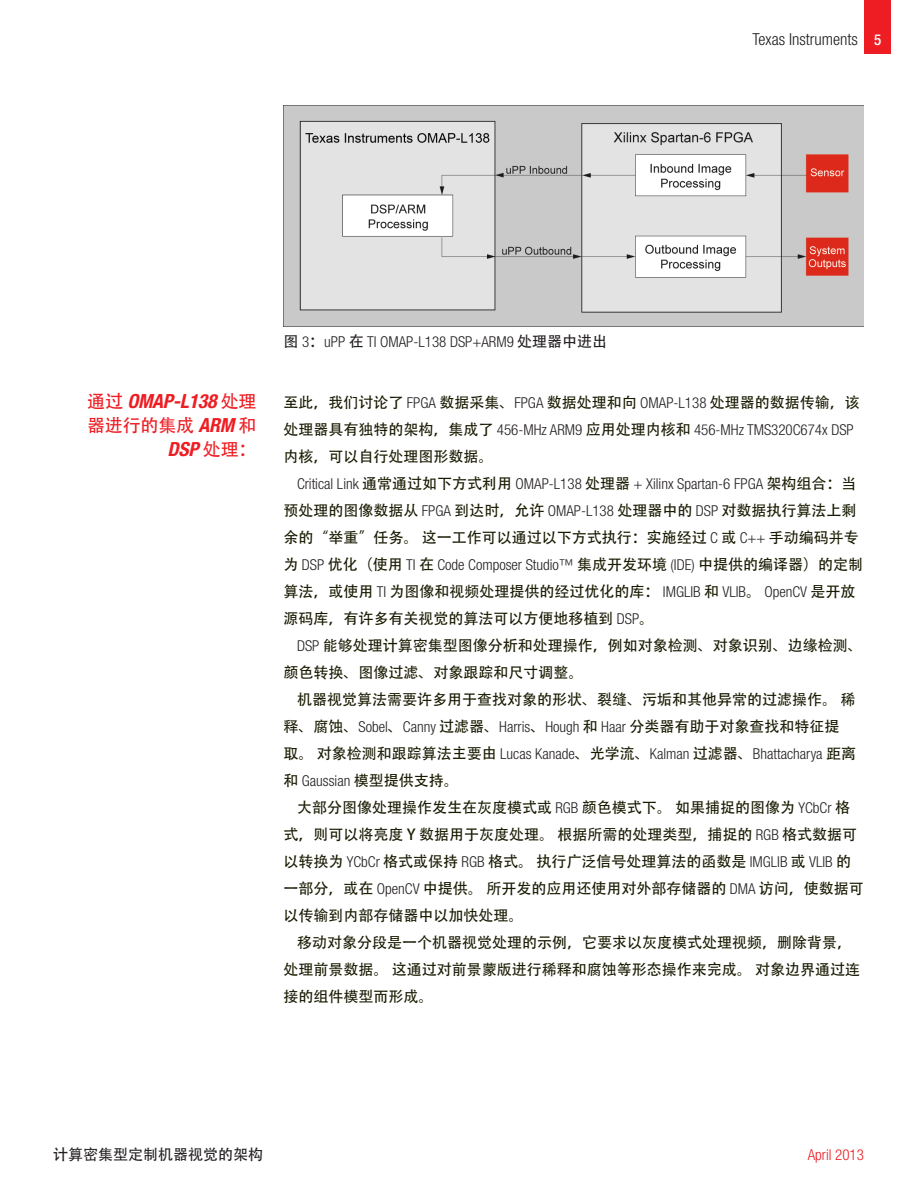
<style>
.page{position:relative;width:918px;height:1188px;background:#fff}
.page>*{position:absolute;margin:0;border:0;box-sizing:border-box;transform-origin:0 0}
.t1{font:italic 700 condensed 19.5px "Helvetica Neue LT Std";letter-spacing:-.01em;color:#ee1d23}
.t2{font:18px "Adobe Heiti Std";letter-spacing:-.01em;color:#ee1d23}
.t3{font:300 condensed 16.5px "Helvetica Neue LT Std";color:#231f20}
.t4{font:15px/27px "Adobe Heiti Std";color:#191a00}
.t5{font:300 condensed 15px "Helvetica Neue LT Std";color:#231f20}
.t6{font:15px "Adobe Heiti Std";color:#231f20}
.t7{font:300 condensed 15px "Helvetica Neue LT Std";color:#ee1d23}
.s1{font-weight:500;font-size:15px;color:#fff}
.s2{font-family:"Adobe Heiti Std";font-weight:400;font-style:normal;font-stretch:normal;font-size:18px}
.s3{font-family:"Helvetica Neue LT Std";font-weight:700;font-style:italic;font-stretch:condensed;font-size:19.5px}
.s4{font-family:"Adobe Heiti Std";font-weight:400;font-stretch:normal}
.s5{font-family:"Helvetica Neue LT Std";font-weight:300;font-stretch:condensed;color:#231f20}
.s6{font-family:"Adobe Heiti Std";font-weight:400;font-stretch:normal;color:#191a00}
</style>
<div class="page">
<div style="left:864px;top:0;width:27px;height:54px;background:#ee1d23"></div>
<img style="left:284px;top:105px;width:580px;height:222px">
<p class="t3" style="left:753px;top:30px;width:130px">Texas Instruments <span class="s1">5</span></p>
<h1 class="t1" style="left:87px;top:390px;width:171px"><span class="s2">通过</span> OMAP-L138 <span class="s2">处理</span></h1>
<p class="t2" style="left:87px;top:415px;width:171px">器进行的集成 <span class="s3">ARM</span> 和</p>
<h1 class="t1" style="left:168px;top:438px;width:90px">DSP <span class="s2">处理：</span></h1>
<p class="t5" style="left:284px;top:333px;width:325px"><span class="s4">图</span> 3<span class="s4">：</span>uPP <span class="s4">在</span> TI OMAP-L138 DSP+ARM9 <span class="s4">处理器中进出</span></p>
<p class="t4" style="left:284px;top:389px;width:578px">至此，我们讨论了 <span class="s5">FPGA</span> 数据采集、<span class="s5">FPGA</span> 数据处理和向 <span class="s5">OMAP-L138</span> 处理器的数据传输，该</p>
<p class="t5" style="left:284px;top:421px;width:572px"><span class="s6">处理器具有独特的架构，集成了</span> 456-MHz ARM9 <span class="s6">应用处理内核和</span> 456-MHz TMS320C674x DSP</p>
<p class="t4" style="left:284px;top:443px;width:211px">内核，可以自行处理图形数据。</p>
<p class="t5" style="left:297px;top:475px;width:561px">Critical Link <span class="s6">通常通过如下方式利用</span> OMAP-L138 <span class="s6">处理器</span> + Xilinx Spartan-6 FPGA <span class="s6">架构组合：当</span></p>
<p class="t4" style="left:284px;top:497px;width:577px">预处理的图像数据从 <span class="s5">FPGA</span> 到达时，允许 <span class="s5">OMAP-L138</span> 处理器中的 <span class="s5">DSP</span> 对数据执行算法上剩余的“举重”任务。 这一工作可以通过以下方式执行：实施经过 <span class="s5">C</span> 或 <span class="s5">C++</span> 手动编码并专</p>
<p class="t5" style="left:284px;top:556px;width:581px"><span class="s6">为</span> DSP <span class="s6">优化（使用</span> TI <span class="s6">在</span> Code Composer Studio™ <span class="s6">集成开发环境</span> (IDE) <span class="s6">中提供的编译器）的定制</span></p>
<p class="t4" style="left:284px;top:578px;width:574px">算法，或使用 <span class="s5">TI</span> 为图像和视频处理提供的经过优化的库： <span class="s5">IMGLIB</span> 和 <span class="s5">VLIB</span>。 <span class="s5">OpenCV</span> 是开放源码库，有许多有关视觉的算法可以方便地移植到 <span class="s5">DSP</span>。</p>
<p class="t4" style="left:284px;top:632px;width:581px;text-indent:14px"><span class="s5">DSP</span> 能够处理计算密集型图像分析和处理操作，例如对象检测、对象识别、边缘检测、颜色转换、图像过滤、对象跟踪和尺寸调整。</p>
<p class="t4" style="left:284px;top:686px;width:573px;text-indent:14px">机器视觉算法需要许多用于查找对象的形状、裂缝、污垢和其他异常的过滤操作。 稀释、腐蚀、<span class="s5">Sobel</span>、<span class="s5">Canny</span> 过滤器、<span class="s5">Harris</span>、<span class="s5">Hough</span> 和 <span class="s5">Haar</span> 分类器有助于对象查找和特征提</p>
<p class="t5" style="left:284px;top:745px;width:574px"><span class="s6">取。 对象检测和跟踪算法主要由</span> Lucas Kanade<span class="s6">、光学流、</span>Kalman <span class="s6">过滤器、</span>Bhattacharya <span class="s6">距离</span></p>
<p class="t4" style="left:284px;top:767px;width:177px">和 <span class="s5">Gaussian</span> 模型提供支持。</p>
<p class="t4" style="left:297px;top:794px;width:555px">大部分图像处理操作发生在灰度模式或 <span class="s5">RGB</span> 颜色模式下。 如果捕捉的图像为 <span class="s5">YCbCr</span> 格</p>
<p class="t4" style="left:284px;top:821px;width:575px">式，则可以将亮度 Y 数据用于灰度处理。 根据所需的处理类型，捕捉的 <span class="s5">RGB</span> 格式数据可</p>
<p class="t4" style="left:284px;top:848px;width:569px">以转换为 <span class="s5">YCbCr</span> 格式或保持 <span class="s5">RGB</span> 格式。 执行广泛信号处理算法的函数是 <span class="s5">IMGLIB</span> 或 <span class="s5">VLIB</span> 的</p>
<p class="t4" style="left:284px;top:875px;width:582px">一部分，或在 <span class="s5">OpenCV</span> 中提供。 所开发的应用还使用对外部存储器的 <span class="s5">DMA</span> 访问，使数据可</p>
<p class="t4" style="left:284px;top:902px;width:241px">以传输到内部存储器中以加快处理。</p>
<p class="t4" style="left:297px;top:929px;width:556px">移动对象分段是一个机器视觉处理的示例，它要求以灰度模式处理视频，删除背景，</p>
<p class="t4" style="left:284px;top:956px;width:578px">处理前景数据。 这通过对前景蒙版进行稀释和腐蚀等形态操作来完成。 对象边界通过连</p>
<p class="t4" style="left:284px;top:983px;width:151px">接的组件模型而形成。</p>
<p class="t6" style="left:53px;top:1145px;width:211px">计算密集型定制机器视觉的架构</p>
<p class="t7" style="left:808px;top:1146px;width:58px">April 2013</p>
</div>
